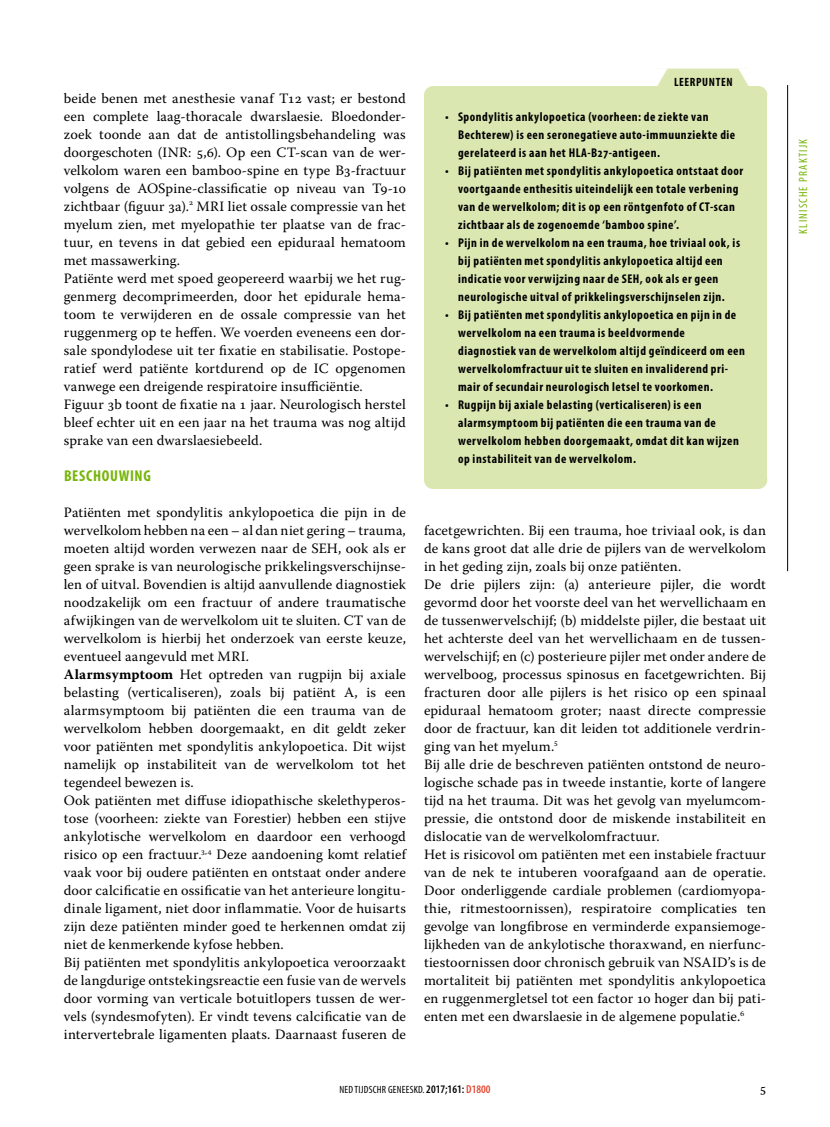
<style>
.page{position:relative;width:830px;height:1127px;background:#fff}
.page>*{position:absolute;margin:0;border:0;box-sizing:border-box;transform-origin:0 0}
.t1{font:700 condensed 15.75px "Myriad Pro";letter-spacing:.045em;color:#77b509}
.t2{font:14.25px/18px "Warnock Pro";letter-spacing:.01em;color:#000}
.t3{font:13.5px "Warnock Pro";color:#000}
.t4{font:700 condensed 12.75px/18px "Myriad Pro";letter-spacing:.045em;color:#000}
.t5{font:condensed 12px "Myriad Pro";letter-spacing:.1em;color:#77b509}
.t6{font:700 condensed 12px "Myriad Pro";letter-spacing:.05em;color:#000}
.t7{font:condensed 10.5px "Myriad Pro";letter-spacing:.02em;color:#000}
.s1{font-weight:700}
.s2{color:#fff}
.s3{font-weight:600;font-size:11.55px}
.s4{font-weight:600;font-size:11.55px;color:#e44731}
</style>
<div class="page">
<hr style="left:787px;top:85px;width:1px;height:486px;background:#000">
<div style="left:424px;top:94px;width:342px;height:387px;background:#dbe7b1"></div>
<div style="left:657px;top:69px;width:91px;height:18px;background:#dbe7b1"></div>
<div style="left:433px;top:86px;width:324px;height:18px;background:#dbe7b1"></div>
<div style="left:433px;top:471px;width:324px;height:18px;background:#dbe7b1"></div>
<p class="t2" style="left:64px;top:89px;width:343px">beide benen met anesthesie vanaf T12 vast; er bestond een complete laag-thoracale dwarslaesie. Bloedonder&shy;zoek toonde aan dat de antistollingsbehandeling was doorgeschoten (INR: 5,6). Op een CT-scan van de wer&shy;velkolom waren een bamboo-spine en type B3-fractuur volgens de AOSpine-classificatie op niveau van T9-10 zichtbaar (figuur 3a).<sup>2</sup> MRI liet ossale compressie van het myelum zien, met myelopathie ter plaatse van de frac&shy;tuur, en tevens in dat gebied een epiduraal hematoom met massawerking.<br>Patiënte werd met spoed geopereerd waarbij we het rug&shy;genmerg decomprimeerden, door het epidurale hema&shy;toom te verwijderen en de ossale compressie van het ruggenmerg op te heffen. We voerden eveneens een dor&shy;sale spondylodese uit ter fixatie en stabilisatie. Postope&shy;ratief werd patiënte kortdurend op de IC opgenomen vanwege een dreigende respiratoire insufficiëntie.<br>Figuur 3b toont de fixatie na 1 jaar. Neurologisch herstel bleef echter uit en een jaar na het trauma was nog altijd sprake van een dwarslaesiebeeld.</p>
<p class="t1" style="left:64px;top:467px;width:87px">Beschouwing</p>
<p class="t2" style="left:64px;top:503px;width:343px">Patiënten met spondylitis ankylopoetica die pijn in de wervelkolom hebben na een – al dan niet gering – trauma, moeten altijd worden verwezen naar de SEH, ook als er geen sprake is van neurologische prikkelingsverschijnse&shy;len of uitval. Bovendien is altijd aanvullende diagnostiek noodzakelijk om een fractuur of andere traumatische afwijkingen van de wervelkolom uit te sluiten. CT van de wervelkolom is hierbij het onderzoek van eerste keuze, eventueel aangevuld met MRI.<br><span class="s1">Alarmsymptoom</span> Het optreden van rugpijn bij axiale belasting (verticaliseren), zoals bij patiënt A, is een alarmsymptoom bij patiënten die een trauma van de wervelkolom hebben doorgemaakt, en dit geldt zeker voor patiënten met spondylitis ankylopoetica. Dit wijst namelijk op instabiliteit van de wervelkolom tot het tegendeel bewezen is.<br>Ook patiënten met diffuse idiopathische skelethyperos&shy;tose (voorheen: ziekte van Forestier) hebben een stijve ankylotische wervelkolom en daardoor een verhoogd risico op een fractuur.<sup>3,4</sup> Deze aandoening komt relatief vaak voor bij oudere patiënten en ontstaat onder andere door calcificatie en ossificatie van het anterieure longitu&shy;dinale ligament, niet door inflammatie. Voor de huisarts zijn deze patiënten minder goed te herkennen omdat zij niet de kenmerkende kyfose hebben.<br>Bij patiënten met spondylitis ankylopoetica veroorzaakt de langdurige ontstekingsreactie een fusie van de wervels door vorming van verticale botuitlopers tussen de wer&shy;vels (syndesmofyten). Er vindt tevens calcificatie van de intervertebrale ligamenten plaats. Daarnaast fuseren de</p>
<p class="t6" style="left:645px;top:75px;width:116px"><span class="s2">▼</span> Leerpunten <span class="s2">▼</span></p>
<p class="t4" style="left:458px;top:108px;width:278px;text-indent:-13px">• Spondylitis ankylopoetica (voorheen: de ziekte van<br>Bechterew) is een seronegatieve auto-immuunziekte die gerelateerd is aan het HLA-B27-antigeen.</p>
<p class="t4" style="left:458px;top:162px;width:286px;text-indent:-13px">• Bij patiënten met spondylitis ankylopoetica ontstaat door voortgaande enthesitis uiteindelijk een totale verbening van de wervelkolom; dit is op een röntgenfoto of CT-scan zichtbaar als de zogenoemde ‘bamboo spine’.</p>
<p class="t4" style="left:458px;top:234px;width:283px;text-indent:-13px">• Pijn in de wervelkolom na een trauma, hoe triviaal ook, is bij patiënten met spondylitis ankylopoetica altijd een indicatie voor verwijzing naar de SEH, ook als er geen neurologische uitval of prikkelingsverschijnselen zijn.</p>
<p class="t4" style="left:458px;top:306px;width:288px;text-indent:-13px">• Bij patiënten met spondylitis ankylopoetica en pijn in de wervelkolom na een trauma is beeldvormende diagnostiek van de wervelkolom altijd geïndiceerd om een wervelkolomfractuur uit te sluiten en invaliderend pri&shy;mair of secundair neurologisch letsel te voorkomen.</p>
<p class="t4" style="left:458px;top:396px;width:282px;text-indent:-13px">• Rugpijn bij axiale belasting (verticaliseren) is een alarmsymptoom bij patiënten die een trauma van de wervelkolom hebben doorgemaakt, omdat dit kan wijzen op instabiliteit van de wervelkolom.</p>
<p class="t2" style="left:424px;top:521px;width:343px">facetgewrichten. Bij een trauma, hoe triviaal ook, is dan de kans groot dat alle drie de pijlers van de wervelkolom in het geding zijn, zoals bij onze patiënten.<br>De drie pijlers zijn: (a) anterieure pijler, die wordt gevormd door het voorste deel van het wervellichaam en de tussenwervelschijf; (b) middelste pijler, die bestaat uit het achterste deel van het wervellichaam en de tussen&shy;wervelschijf; en (c) posterieure pijler met onder andere de wervelboog, processus spinosus en facetgewrichten. Bij fracturen door alle pijlers is het risico op een spinaal epiduraal hematoom groter; naast directe compressie door de fractuur, kan dit leiden tot additionele verdrin&shy;ging van het myelum.<sup>5<br></sup>Bij alle drie de beschreven patiënten ontstond de neuro&shy;logische schade pas in tweede instantie, korte of langere tijd na het trauma. Dit was het gevolg van myelumcom&shy;pressie, die ontstond door de miskende instabiliteit en dislocatie van de wervelkolomfractuur.<br>Het is risicovol om patiënten met een instabiele fractuur van de nek te intuberen voorafgaand aan de operatie.<br>Door onderliggende cardiale problemen (cardiomyopa&shy;thie, ritmestoornissen), respiratoire complicaties ten gevolge van longfibrose en verminderde expansiemoge&shy;lijkheden van de ankylotische thoraxwand, en nierfunc&shy;tiestoornissen door chronisch gebruik van NSAID’s is de mortaliteit bij patiënten met spondylitis ankylopoetica en ruggenmergletsel tot een factor 10 hoger dan bij pati&shy;ënten met een dwarslaesie in de algemene populatie.<sup>6</sup></p>
<p class="t7" style="left:339px;top:1084px;width:153px">NED TIJDSCHR GENEESKD. <span class="s3">2017;161:</span> <span class="s4">D1800</span></p>
<p class="t3" style="left:759px;top:1080px;width:7px">5</p>
<p class="t5" style="left:796px;top:234px;width:96px;rotate:-90deg">KLINISCHE PRAKTIJK</p>
</div>
